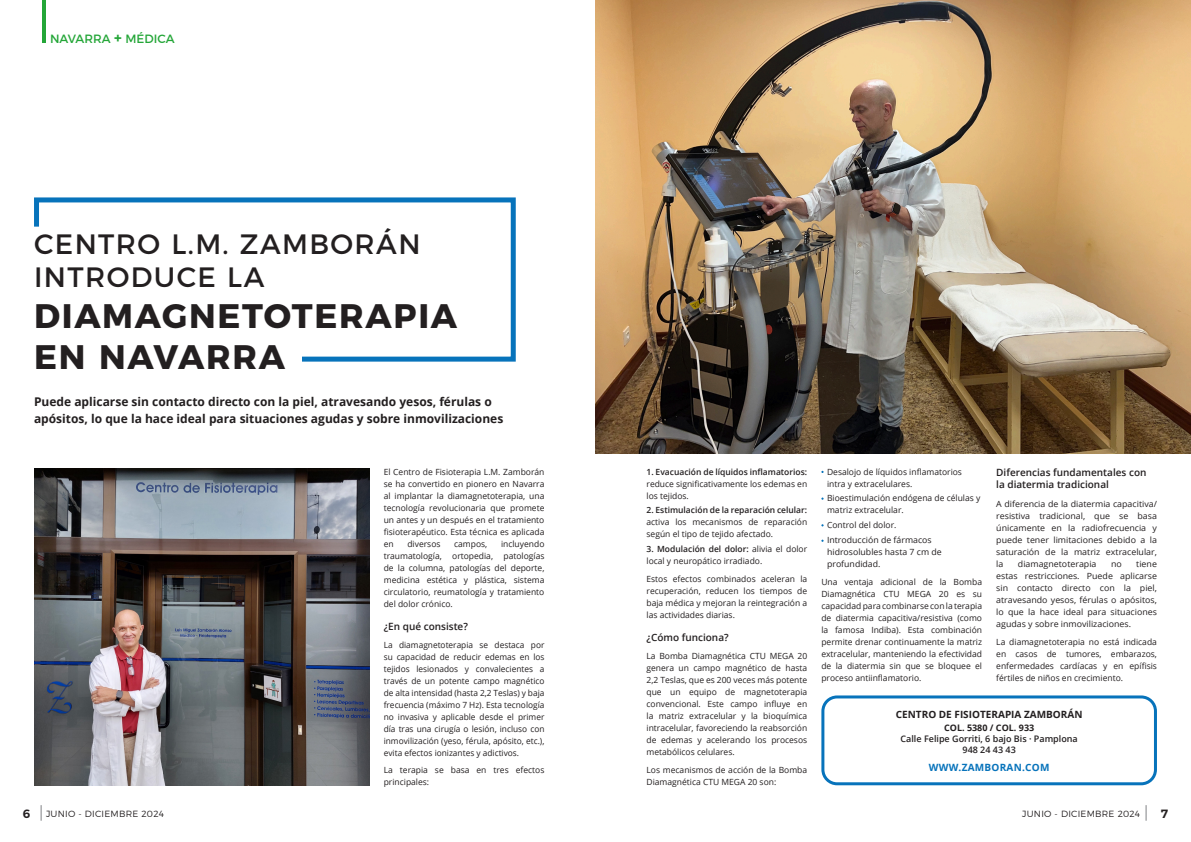
<style>
.page{position:relative;width:1191px;height:842px;background:#fff}
.page>*{position:absolute;margin:0;border:0;box-sizing:border-box;transform-origin:0 0}
.t1{font:700 34px "Montserrat";letter-spacing:.05em;color:#231f20}
.t2{font:28px/33.6px "Montserrat";letter-spacing:.05em;color:#231f20}
.t3{font:700 12px/17px "Open Sans";color:#231f20}
.t4{font:12px "Montserrat";color:#24a638}
.t5{font:600 12px "Montserrat";color:#231f20}
.t6{font:600 10px/12px "Open Sans";color:#231f20}
.t7{font:700 10px "Open Sans";color:#231f20}
.t8{font:700 10px "Open Sans";letter-spacing:.025em;color:#0773bb}
.t9{font:600 9px "Open Sans";color:#231f20}
.t10{font:300 9px "Montserrat";letter-spacing:.025em;color:#231f20}
.t11{font:700 9px "Open Sans";color:#231f20}
.t12{font:8.5px/12px "Open Sans";color:#231f20;text-align:justify}
.t13{font:8.5px/12px "Open Sans";color:#231f20;text-align:justify;scale:1.04 1}
.s1{font-weight:700;font-size:15px}
.s2{font-weight:600}
</style>
<div class="page">
<hr style="left:43px;top:0;width:3px;height:43px;background:#24a638">
<svg style="left:41px;top:805px;width:1px;height:16px"></svg>
<svg style="left:1145px;top:805px;width:1px;height:16px"></svg>
<svg style="left:34px;top:197px;width:482px;height:165px"></svg>
<img style="left:34px;top:468px;width:335px;height:317px">
<img style="left:595px;top:0;width:596px;height:454px">
<div style="left:821px;top:695px;width:336px;height:90px;border:3px solid #0773bb;border-radius:14px"></div>
<h3 class="t4" style="left:50px;top:29px;width:126px">NAVARRA <span class="s1">+</span> MÉDICA</h3>
<p class="t2" style="left:34px;top:225px;width:388px">CENTRO L.M. ZAMBORÁN<br>INTRODUCE LA</p>
<p class="t1" style="left:34px;top:288px;width:425px">DIAMAGNETOTERAPIA</p>
<p class="t1" style="left:34px;top:329px;width:253px">EN NAVARRA</p>
<p class="t3" style="left:34px;top:392px;width:471px">Puede aplicarse sin contacto directo con la piel, atravesando yesos, férulas o apósitos, lo que la hace ideal para situaciones agudas y sobre inmovilizaciones</p>
<p class="t12" style="left:384px;top:465px;width:162px">El Centro de Fisioterapia L.M. Zamborán se ha convertido en pionero en Navarra al implantar la diamagnetoterapia, una tecnología revolucionaria que promete un antes y un después en el tratamiento fisioterapéutico. Esta técnica es aplicada en</p>
<p class="t12" style="left:384px;top:537px;width:162px;text-indent:117px">incluyendo traumatología, ortopedia, patologías de la columna, patologías del deporte, medicina estética y plástica, sistema circulatorio, reumatología y tratamiento del dolor crónico.</p>
<p class="t6" style="left:384px;top:620px;width:86px">¿En qué consiste?</p>
<p class="t12" style="left:384px;top:638px;width:162px">La diamagnetoterapia se destaca por su capacidad de reducir edemas en los tejidos lesionados y convalecientes a través de un potente campo magnético de alta intensidad (hasta 2,2 Teslas) y baja frecuencia (máximo 7 Hz). Esta tecnología no invasiva y aplicable desde el primer día tras una cirugía o lesión, incluso con inmovilización (yeso, férula, apósito, etc.), evita efectos ionizantes y adictivos.</p>
<p class="t12" style="left:384px;top:764px;width:162px">La terapia se basa en tres efectos principales:</p>
<p class="t12" style="left:407px;top:537px;width:35px">diversos</p>
<p class="t12" style="left:454px;top:537px;width:35px">campos,</p>
<p class="t12" style="left:646px;top:465px;width:162px"><span class="s2">1. Evacuación de líquidos inflamatorios: </span>reduce significativamente los edemas en los tejidos.</p>
<p class="t12" style="left:646px;top:504px;width:162px"><span class="s2">2. Estimulación de la reparación celular: </span>activa los mecanismos de reparación según el tipo de tejido afectado.</p>
<p class="t12" style="left:646px;top:543px;width:162px"><span class="s2">3. Modulación del dolor:</span> alivia el dolor local y neuropático irradiado.</p>
<p class="t12" style="left:646px;top:573px;width:162px">Estos efectos combinados aceleran la recuperación, reducen los tiempos de baja médica y mejoran la reintegración a las actividades diarias.</p>
<p class="t6" style="left:646px;top:631px;width:84px">¿Cómo funciona?</p>
<p class="t12" style="left:646px;top:650px;width:162px">La Bomba Diamagnética CTU MEGA 20 genera un campo magnético de hasta 2,2 Teslas, que es 200 veces más potente que un equipo de magnetoterapia convencional. Este campo influye en la matriz extracelular y la bioquímica intracelular, favoreciendo la reabsorción de edemas y acelerando los procesos metabólicos celulares.</p>
<p class="t12" style="left:646px;top:763px;width:162px">Los mecanismos de acción de la Bomba<br>Diamagnética CTU MEGA 20 son:</p>
<p class="t12" style="left:827px;top:465px;width:136px">Desalojo de líquidos inflamatorios intra y extracelulares.</p>
<p class="t12" style="left:827px;top:492px;width:155px">Bioestimulación endógena de células y matriz extracelular.</p>
<p class="t12" style="left:827px;top:519px;width:71px">Control del dolor.</p>
<p class="t12" style="left:827px;top:534px;width:116px;text-align:left">Introducción de fármacos hidrosolubles hasta 7 cm de profundidad.</p>
<p class="t12" style="left:821px;top:575px;width:162px">Una ventaja adicional de la Bomba Diamagnética CTU MEGA 20 es su capacidad para combinarse con la terapia de diatermia capacitiva/resistiva (como la famosa Indiba). Esta combinación permite drenar continuamente la matriz extracelular, manteniendo la efectividad de la diatermia sin que se bloquee el proceso antiinflamatorio.</p>
<p class="t6" style="left:996px;top:466px;width:152px">Diferencias fundamentales con la diatermia tradicional</p>
<p class="t13" style="left:996px;top:497px;width:156px">A diferencia de la diatermia capacitiva/ resistiva tradicional, que se basa únicamente en la radiofrecuencia y puede tener limitaciones debido a la saturación de la matriz extracelular, la</p>
<p class="t13" style="left:1018px;top:557px;width:77px">diamagnetoterapia</p>
<p class="t13" style="left:1111px;top:557px;width:12px">no</p>
<p class="t13" style="left:996px;top:557px;width:156px;text-indent:140px">tiene estas restricciones. Puede aplicarse sin contacto directo con la piel, atravesando yesos, férulas o apósitos, lo que la hace ideal para situaciones agudas y sobre inmovilizaciones.</p>
<p class="t12" style="left:996px;top:635px;width:162px">La diamagnetoterapia no está indicada en casos de tumores, embarazos, enfermedades cardíacas y en epífisis fértiles de niños en crecimiento.</p>
<p class="t7" style="left:896px;top:707px;width:188px">CENTRO DE FISIOTERAPIA ZAMBORÁN</p>
<p class="t11" style="left:944px;top:722px;width:92px">COL. 5380 / COL. 933</p>
<p class="t9" style="left:900px;top:733px;width:179px">Calle Felipe Gorriti, 6 bajo Bis · Pamplona</p>
<p class="t9" style="left:962px;top:743px;width:55px">948 24 43 43</p>
<p class="t8" style="left:928px;top:760px;width:122px">WWW.ZAMBORAN.COM</p>
<h3 class="t5" style="left:23px;top:804px;width:9px">6</h3>
<p class="t10" style="left:46px;top:806px;width:119px">JUNIO - DICIEMBRE 2024</p>
<p class="t10" style="left:1022px;top:806px;width:119px">JUNIO - DICIEMBRE 2024</p>
<h3 class="t5" style="left:1160px;top:804px;width:9px">7</h3>
</div>
